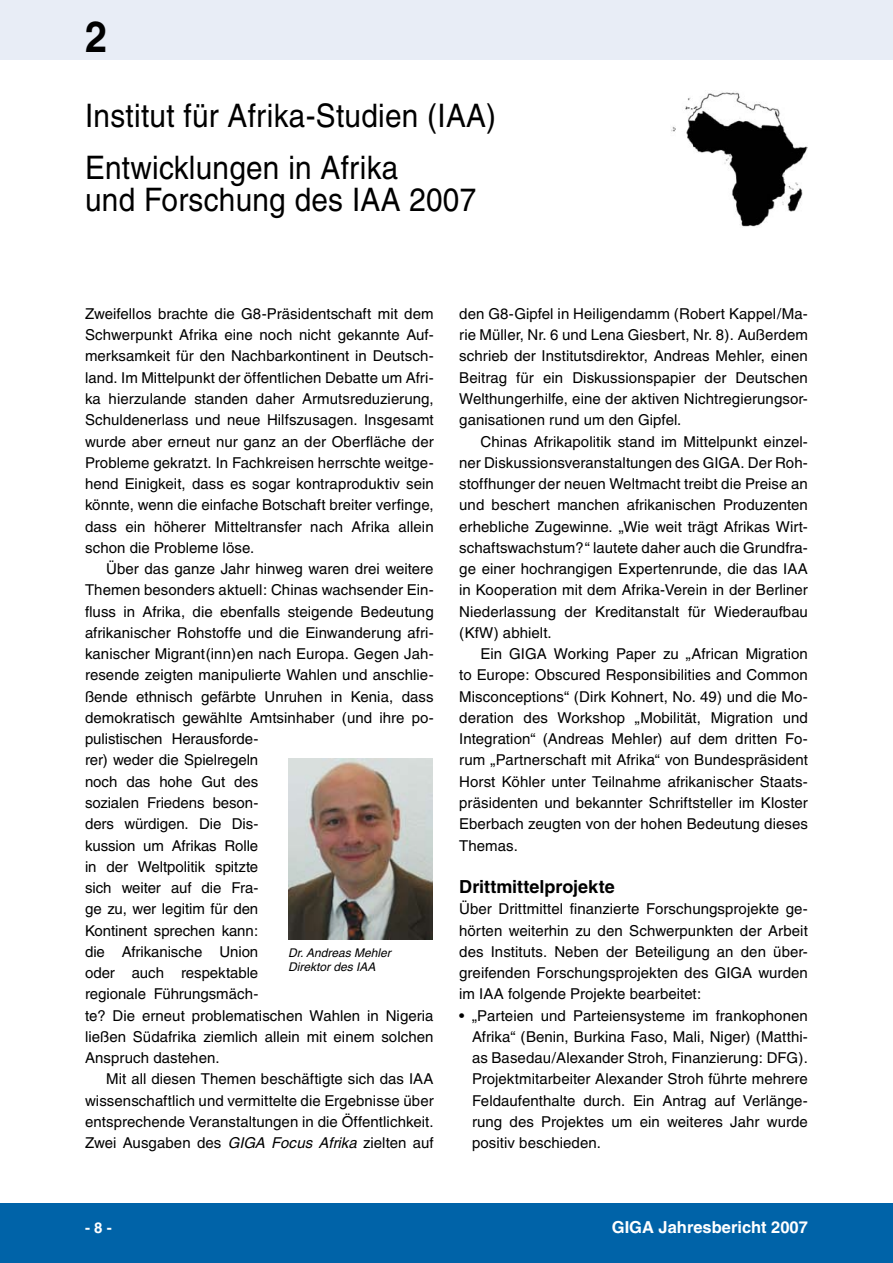
<style>
.page{position:relative;width:893px;height:1263px;background:#fff}
.page>*{position:absolute;margin:0;border:0;box-sizing:border-box;transform-origin:0 0}
.t1{font:700 43.2px "Helvetica";color:#000;scale:.92 1}
.t2{font:32.4px/51.6px "Helvetica";letter-spacing:.01em;color:#000;scale:.92 1}
.t3{font:700 18px "Helvetica";color:#000}
.t4{font:700 16.5px "Helvetica";color:#fff}
.t5{font:15px/21.3px "Helvetica";letter-spacing:.005em;color:#000;text-align:justify}
.t6{font:700 15px "Helvetica";color:#fff}
.t7{font:italic 12px/14.4px "Helvetica";color:#000}
.s1{font-style:italic}
</style>
<div class="page">
<div style="left:0;top:1203px;width:893px;height:60px;background:#0063a8"></div>
<div style="left:0;top:0;width:893px;height:60px;background:#e8edf6"></div>
<img style="left:671px;top:92px;width:137px;height:135px">
<img style="left:288px;top:758px;width:145px;height:181px">
<h1 class="t1" style="left:85px;top:11px;width:25px">2</h1>
<h2 class="t2" style="left:85px;top:90px;width:448px">Institut für Afrika-Studien (IAA)<br>Entwicklungen in Afrika</h2>
<h2 class="t2" style="left:85px;top:174px;width:427px">und Forschung des IAA 2007</h2>
<p class="t5" style="left:85px;top:303px;width:350px">Zweifellos brachte die G8-Präsidentschaft mit dem Schwerpunkt Afrika eine noch nicht gekannte Auf&shy;merksamkeit für den Nachbarkontinent in Deutsch&shy;land. Im Mittelpunkt der öffentlichen Debatte um Afri&shy;ka hierzulande standen daher Armutsreduzierung, Schuldenerlass und neue Hilfszusagen. Insgesamt wurde aber erneut nur ganz an der Oberfläche der Probleme gekratzt. In Fachkreisen herrschte weitge&shy;hend Einigkeit, dass es sogar kontraproduktiv sein könnte, wenn die einfache Botschaft breiter verfinge, dass ein höherer Mitteltransfer nach Afrika allein schon die Probleme löse.</p>
<p class="t5" style="left:85px;top:558px;width:350px;text-align:left;text-indent:21px">Über das ganze Jahr hinweg waren drei weitere Themen besonders aktuell: Chinas wachsender Ein&shy;fluss in Afrika, die ebenfalls steigende Bedeutung afrikanischer Rohstoffe und die Einwanderung afri&shy;kanischer Migrant(inn)en nach Europa. Gegen Jah&shy;resende zeigten manipulierte Wahlen und anschlie&shy;ßende ethnisch gefärbte Unruhen in Kenia, dass demokratisch gewählte Amtsinhaber (und ihre po&shy;pulistischen Herausforde-<br>rer) weder die Spielregeln<br>noch das hohe Gut des<br>sozialen Friedens beson-<br>ders würdigen. Die Dis-<br>kussion um Afrikas Rolle<br>in der Weltpolitik spitzte<br>sich weiter auf die Fra-<br>ge zu, wer legitim für den<br>Kontinent sprechen kann:<br>die Afrikanische Union<br>oder auch respektable<br>regionale Führungsmäch-<br>te? Die erneut problematischen Wahlen in Nigeria ließen Südafrika ziemlich allein mit einem solchen Anspruch dastehen.</p>
<p class="t5" style="left:85px;top:1068px;width:350px;text-indent:21px">Mit all diesen Themen beschäftigte sich das IAA wissenschaftlich und vermittelte die Ergebnisse über entsprechende Veranstaltungen in die Öffentlichkeit.<br>Zwei Ausgaben des <span class="s1">GIGA Focus Afrika</span> zielten auf</p>
<p class="t7" style="left:288px;top:945px;width:104px">Dr. Andreas Mehler<br>Direktor des IAA</p>
<p class="t5" style="left:459px;top:303px;width:350px">den G8-Gipfel in Heiligendamm (Robert Kappel/Ma&shy;rie Müller, Nr. 6 und Lena Giesbert, Nr. 8). Außerdem schrieb der Institutsdirektor, Andreas Mehler, einen Beitrag für ein Diskussionspapier der Deutschen Welthungerhilfe, eine der aktiven Nichtregierungsor&shy;ganisationen rund um den Gipfel.</p>
<p class="t5" style="left:459px;top:431px;width:350px;text-indent:21px">Chinas Afrikapolitik stand im Mittelpunkt einzel&shy;ner Diskussionsveranstaltungen des GIGA. Der Roh&shy;stoffhunger der neuen Weltmacht treibt die Preise an und beschert manchen afrikanischen Produzenten erhebliche Zugewinne. „Wie weit trägt Afrikas Wirt&shy;schaftswachstum?“ lautete daher auch die Grundfra&shy;ge einer hochrangigen Expertenrunde, die das IAA in Kooperation mit dem Afrika-Verein in der Berliner Niederlassung der Kreditanstalt für Wiederaufbau (KfW) abhielt.</p>
<p class="t5" style="left:459px;top:643px;width:350px;text-indent:21px">Ein GIGA Working Paper zu „African Migration to Europe: Obscured Responsibilities and Common Misconceptions“ (Dirk Kohnert, No. 49) und die Mo&shy;deration des Workshop „Mobilität, Migration und Integration“ (Andreas Mehler) auf dem dritten Fo&shy;rum „Partnerschaft mit Afrika“ von Bundespräsident Horst Köhler unter Teilnahme afrikanischer Staats&shy;präsidenten und bekannter Schriftsteller im Kloster Eberbach zeugten von der hohen Bedeutung dieses Themas.</p>
<p class="t3" style="left:459px;top:876px;width:157px">Drittmittelprojekte</p>
<p class="t5" style="left:459px;top:898px;width:350px">Über Drittmittel finanzierte Forschungsprojekte ge&shy;hörten weiterhin zu den Schwerpunkten der Arbeit des Instituts. Neben der Beteiligung an den über&shy;greifenden Forschungsprojekten des GIGA wurden im IAA folgende Projekte bearbeitet:</p>
<p class="t5" style="left:472px;top:1005px;width:337px">„Parteien und Parteiensysteme im frankophonen Afrika“ (Benin, Burkina Faso, Mali, Niger) (Matthi&shy;as Basedau/Alexander Stroh, Finanzierung: DFG).<br>Projektmitarbeiter Alexander Stroh führte mehrere Feldaufenthalte durch. Ein Antrag auf Verlänge&shy;rung des Projektes um ein weiteres Jahr wurde positiv beschieden.</p>
<p class="t5" style="left:459px;top:1005px;width:7px">•</p>
<p class="t6" style="left:85px;top:1219px;width:28px">- -</p>
<p class="t4" style="left:612px;top:1217px;width:198px">GIGA Jahresbericht 2007</p>
</div>
